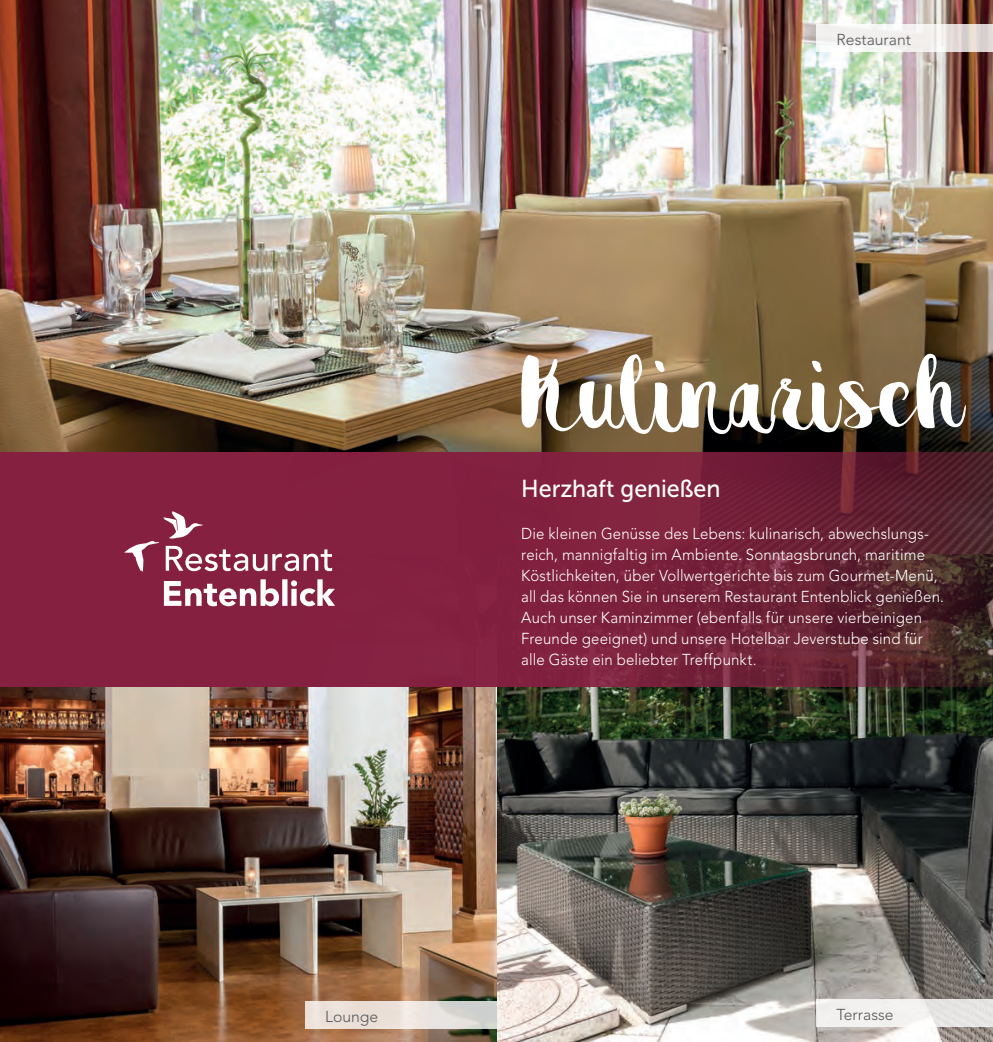
<style>
.page{position:relative;width:993px;height:1042px;background:#fff}
.page>*{position:absolute;margin:0;border:0;box-sizing:border-box;transform-origin:0 0}
.t1{font:96.25px "destain";color:#fff}
.t2{font:24.5px "Museo Sans 500";color:#fff;scale:.95 1}
.t3{font:300 15.75px/21px "Avenir LT Std";letter-spacing:.01em;color:#fff;scale:.95 1}
.t4{font:300 15.75px "Avenir LT Std";color:#57585a}
</style>
<div class="page">
<img style="left:0;top:0;width:992px;height:1042px">
<svg style="left:0;top:453px;width:992px;height:234px;background:#77213b"></svg>
<svg style="left:164px;top:579px;width:171px;height:27px"></svg>
<svg style="left:124px;top:511px;width:208px;height:61px;background:#97415d"></svg>
<svg style="left:816px;top:25px;width:176px;height:27px;fill:#f2efee"></svg>
<svg style="left:816px;top:1000px;width:176px;height:27px;fill:#f1f0ef"></svg>
<svg style="left:305px;top:1001px;width:191px;height:27px;background:#e5ded8"></svg>
<p class="t4" style="left:836px;top:31px;width:76px">Restaurant</p>
<h1 class="t1" style="left:521px;top:337px;width:443px">Kulinarisch</h1>
<h2 class="t2" style="left:521px;top:475px;width:211px">Herzhaft genießen</h2>
<p class="t3" style="left:521px;top:523px;width:446px">Die kleinen Genüsse des Lebens: kulinarisch, abwechslungs&shy;reich, mannigfaltig im Ambiente. Sonntagsbrunch, maritime Köstlichkeiten, über Vollwertgerichte bis zum Gourmet-Menü, all das können Sie in unserem Restaurant Entenblick genießen.<br>Auch unser Kaminzimmer (ebenfalls für unsere vierbeinigen Freunde geeignet) und unsere Hotelbar Jeverstube sind für alle Gäste ein beliebter Treffpunkt.</p>
<p class="t4" style="left:325px;top:1007px;width:55px">Lounge</p>
<p class="t4" style="left:836px;top:1005px;width:58px">Terrasse</p>
</div>
